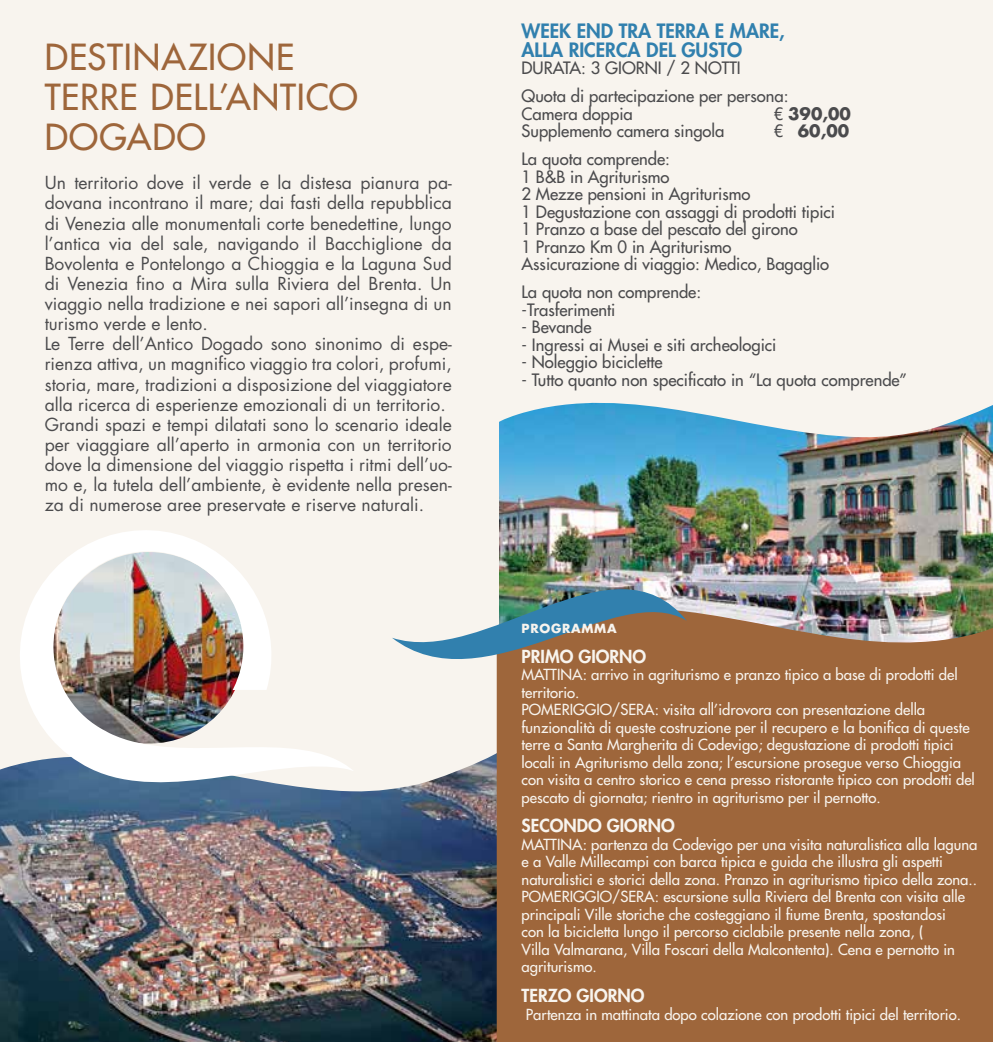
<style>
.page{position:relative;width:993px;height:1042px;background:#fff}
.page>*{position:absolute;margin:0;border:0;box-sizing:border-box;transform-origin:0 0}
.t1{font:500 35px/40.2px "Futura Std";letter-spacing:.025em;color:#9e663b}
.t2{font:800 19.25px/19.2px "Futura Std";color:#3180ae}
.t3{font:17.5px/20.1px "Futura Std";color:#4b4b4d}
.t4{font:800 17.5px "Futura Std";color:#f8f4ee}
.t5{font:500 16.62px/17.5px "Futura Std";color:#4b4b4d}
.t6{font:700 16.62px "Futura Std";color:#4b4b4d}
.t7{font:500 14.88px/17.5px "Futura Std";color:#f8f4ee}
.t8{font:700 12.25px "Futura Std";letter-spacing:.06em;color:#f8f4ee}
.s1{font-weight:500}
</style>
<div class="page">
<div style="left:496px;top:0;width:496px;height:1035px;background:#f8f4ee"></div>
<img style="left:499px;top:438px;width:493px;height:169px">
<div style="left:0;top:0;width:499px;height:954px;background:#f8f4ee"></div>
<img style="left:0;top:792px;width:496px;height:250px">
<svg style="left:0;top:753px;width:496px;height:39px"></svg>
<img style="left:2px;top:530px;width:352px;height:275px">
<svg style="left:499px;top:402px;width:493px;height:36px"></svg>
<div style="left:496px;top:607px;width:496px;height:435px;background:#9e663b"></div>
<img style="left:392px;top:530px;width:294px;height:178px">
<h1 class="t1" style="left:45px;top:37px;width:314px">DESTINAZIONE<br>TERRE DELL’ANTICO<br>DOGADO</h1>
<p class="t3" style="left:45px;top:173px;width:408px">Un territorio dove il verde e la distesa pianura pa&shy;dovana incontrano il mare; dai fasti della repubblica di Venezia alle monumentali corte benedettine, lungo l’antica via del sale, navigando il Bacchiglione da Bovolenta e Pontelongo a Chioggia e la Laguna Sud di Venezia fino a Mira sulla Riviera del Brenta. Un viaggio nella tradizione e nei sapori all’insegna di un turismo verde e lento.<br>Le Terre dell’Antico Dogado sono sinonimo di espe&shy;rienza attiva, un magnifico viaggio tra colori, profumi, storia, mare, tradizioni a disposizione del viaggiatore alla ricerca di esperienze emozionali di un territorio.<br>Grandi spazi e tempi dilatati sono lo scenario ideale per viaggiare all’aperto in armonia con un territorio dove la dimensione del viaggio rispetta i ritmi dell’uo&shy;mo e, la tutela dell’ambiente, è evidente nella presen&shy;za di numerose aree preservate e riserve naturali.</p>
<p class="t2" style="left:521px;top:21px;width:264px">WEEK END TRA TERRA E MARE,<br>ALLA RICERCA DEL GUSTO</p>
<p class="t5" style="left:521px;top:54px;width:268px;line-height:28px">DURATA: 3 GIORNI / 2 NOTTI<br>Quota di partecipazione per persona:</p>
<p class="t5" style="left:521px;top:105px;width:113px">Camera doppia</p>
<p class="t6" style="left:773px;top:103px;width:79px"><span class="s1">€</span> 390,00</p>
<p class="t5" style="left:521px;top:123px;width:204px">Supplemento camera singola</p>
<p class="t6" style="left:773px;top:120px;width:77px"><span class="s1">€</span> 60,00</p>
<p class="t5" style="left:521px;top:151px;width:315px">La quota comprende:<br>1 B&amp;B in Agriturismo<br>2 Mezze pensioni in Agriturismo<br>1 Degustazione con assaggi di prodotti tipici<br>1 Pranzo a base del pescato del girono<br>1 Pranzo Km 0 in Agriturismo<br>Assicurazione di viaggio: Medico, Bagaglio</p>
<p class="t5" style="left:521px;top:284px;width:181px">La quota non comprende: -Trasferimenti</p>
<p class="t5" style="left:521px;top:319px;width:72px">- Bevande</p>
<p class="t5" style="left:521px;top:336px;width:256px">- Ingressi ai Musei e siti archeologici</p>
<p class="t5" style="left:521px;top:354px;width:142px">- Noleggio biciclette</p>
<p class="t5" style="left:521px;top:371px;width:387px">- Tutto quanto non specificato in “La quota comprende”</p>
<p class="t8" style="left:521px;top:620px;width:97px">PROGRAMMA</p>
<p class="t4" style="left:521px;top:645px;width:126px">PRIMO GIORNO</p>
<p class="t7" style="left:521px;top:666px;width:454px">MATTINA: arrivo in agriturismo e pranzo tipico a base di prodotti del territorio.<br>POMERIGGIO/SERA: visita all’idrovora con presentazione della funzionalità di queste costruzione per il recupero e la bonifica di queste terre a Santa Margherita di Codevigo; degustazione di prodotti tipici locali in Agriturismo della zona; l’escursione prosegue verso Chioggia con visita a centro storico e cena presso ristorante tipico con prodotti del pescato di giornata; rientro in agriturismo per il pernotto.</p>
<p class="t4" style="left:521px;top:815px;width:155px">SECONDO GIORNO</p>
<p class="t7" style="left:521px;top:836px;width:457px">MATTINA: partenza da Codevigo per una visita naturalistica alla laguna e a Valle Millecampi con barca tipica e guida che illustra gli aspetti naturalistici e storici della zona. Pranzo in agriturismo tipico della zona..<br>POMERIGGIO/SERA: escursione sulla Riviera del Brenta con visita alle principali Ville storiche che costeggiano il fiume Brenta, spostandosi<br>con la bicicletta lungo il percorso ciclabile presente nella zona, (<br>Villa Valmarana, Villa Foscari della Malcontenta). Cena e pernotto in agriturismo.</p>
<p class="t4" style="left:521px;top:984px;width:124px">TERZO GIORNO</p>
<p class="t7" style="left:525px;top:1005px;width:436px">Partenza in mattinata dopo colazione con prodotti tipici del territorio.</p>
</div>
